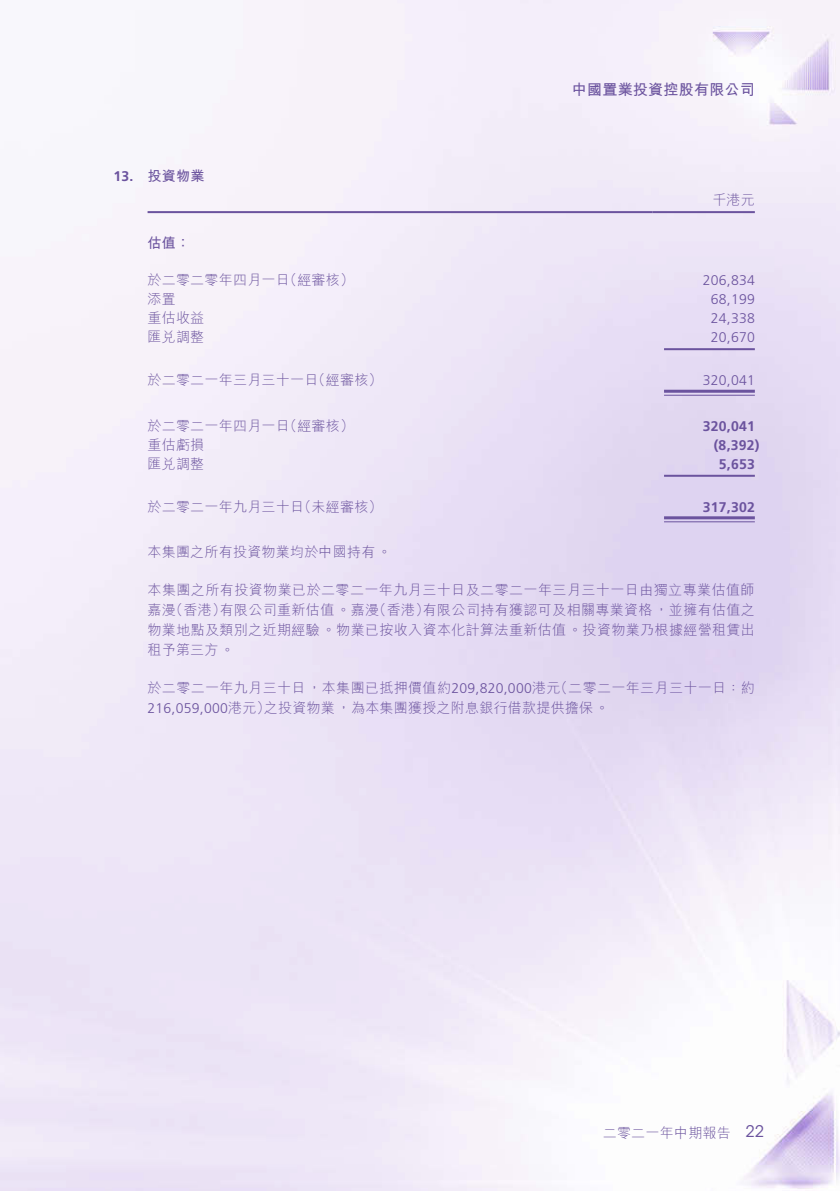
<style>
.page{position:relative;width:840px;height:1191px;background:#fff}
.page>*{position:absolute;margin:0;border:0;box-sizing:border-box;transform-origin:0 0}
.t1{font:16px "ITC Avant Garde Std";color:#6b539e}
.t2{font:700 15px "M Hei HK";letter-spacing:.015em;color:#6b539e}
.t3{font:300 14px/20px "M Hei HK";letter-spacing:.025em;color:#6b539e}
.t4{font:300 14px "Frutiger LT Std";letter-spacing:.015em;color:#6b539e}
.t5{font:700 14px "Frutiger LT Std";letter-spacing:.015em;color:#6b539e}
.t6{font:700 14px "M Hei HK";letter-spacing:.015em;color:#6b539e}
.s1{font-family:"Frutiger LT Std"}
.s2{font-family:"M Hei HK"}
</style>
<div class="page">
<img style="left:0;top:0;width:839px;height:1191px">
<hr style="left:147px;top:211px;width:505px;height:2px;background:#6b539e">
<hr style="left:652px;top:211px;width:102px;height:2px;background:#6b539e">
<hr style="left:663px;top:348px;width:91px;height:2px;background:#6b539e">
<hr style="left:663px;top:390px;width:91px;height:3px;background:#6b539e">
<hr style="left:663px;top:395px;width:91px;height:1px;background:#6b539e">
<hr style="left:663px;top:475px;width:91px;height:2px;background:#6b539e">
<hr style="left:663px;top:516px;width:91px;height:3px;background:#6b539e">
<hr style="left:663px;top:521px;width:91px;height:1px;background:#6b539e">
<p class="t2" style="left:571px;top:79px;width:184px">中國置業投資控股有限公司</p>
<p class="t5" style="left:113px;top:167px;width:21px">13.</p>
<p class="t6" style="left:147px;top:165px;width:58px">投資物業</p>
<p class="t3" style="left:712px;top:190px;width:44px">千港元</p>
<p class="t6" style="left:147px;top:233px;width:44px">估值：</p>
<p class="t3" style="left:283px;top:270px;width:72px">（經審核(</p>
<p class="t3" style="left:147px;top:270px;width:144px">於二零二零年四月一日</p>
<p class="t4" style="left:702px;top:273px;width:54px">206,834</p>
<p class="t3" style="left:147px;top:289px;width:30px">添置</p>
<p class="t4" style="left:710px;top:292px;width:46px">68,199</p>
<p class="t3" style="left:147px;top:308px;width:58px">重估收益</p>
<p class="t4" style="left:710px;top:311px;width:46px">24,338</p>
<p class="t3" style="left:147px;top:327px;width:58px">匯兌調整</p>
<p class="t4" style="left:710px;top:330px;width:46px">20,670</p>
<p class="t3" style="left:311px;top:370px;width:72px">（經審核(</p>
<p class="t3" style="left:147px;top:370px;width:172px">於二零二一年三月三十一日</p>
<p class="t4" style="left:702px;top:373px;width:54px">320,041</p>
<p class="t3" style="left:283px;top:415px;width:72px">（經審核(</p>
<p class="t3" style="left:147px;top:415px;width:144px">於二零二一年四月一日</p>
<p class="t5" style="left:702px;top:418px;width:54px">320,041</p>
<p class="t3" style="left:147px;top:434px;width:58px">重估虧損</p>
<p class="t5" style="left:713px;top:437px;width:47px">)8,392(</p>
<p class="t3" style="left:147px;top:453px;width:58px">匯兌調整</p>
<p class="t5" style="left:718px;top:456px;width:37px">5,653</p>
<p class="t3" style="left:297px;top:496px;width:87px">（未經審核(</p>
<p class="t3" style="left:147px;top:496px;width:158px">於二零二一年九月三十日</p>
<p class="t3" style="left:147px;top:541px;width:245px">本集團之所有投資物業均於中國持有。</p>
<p class="t3" style="left:147px;top:579px;width:608px;text-align:right">本集團之所有投資物業已於二零二一年九月三十日及二零二一年三月三十一日由獨立專業估值師有限公司持有獲認可及相關專業資格，並擁有估值之</p>
<p class="t5" style="left:702px;top:499px;width:54px">317,302</p>
<p class="t3" style="left:169px;top:599px;width:59px">（香港）</p>
<p class="t3" style="left:372px;top:599px;width:59px">（香港）</p>
<p class="t3" style="left:219px;top:599px;width:161px">有限公司重新估值。嘉漫</p>
<p class="t3" style="left:147px;top:599px;width:608px">嘉漫<br>物業地點及類別之近期經驗。物業已按收入資本化計算法重新估值。投資物業乃根據經營租賃出租予第三方。</p>
<p class="t3" style="left:553px;top:677px;width:202px">（二零二一年三月三十一日：約</p>
<p class="t3" style="left:264px;top:677px;width:346px;text-indent:-116px">於二零二一年九月三十日，本集團已抵押價值約<span class="s1">209,820,000</span>港元<br>之投資物業，為本集團獲授之附息銀行借款提供擔保。</p>
<p class="t4" style="left:147px;top:700px;width:124px">216,059,000<span class="s2">港元）</span></p>
<p class="t3" style="left:602px;top:1122px;width:129px">二零二一年中期報告</p>
<p class="t1" style="left:745px;top:1121px;width:20px">22</p>
</div>
